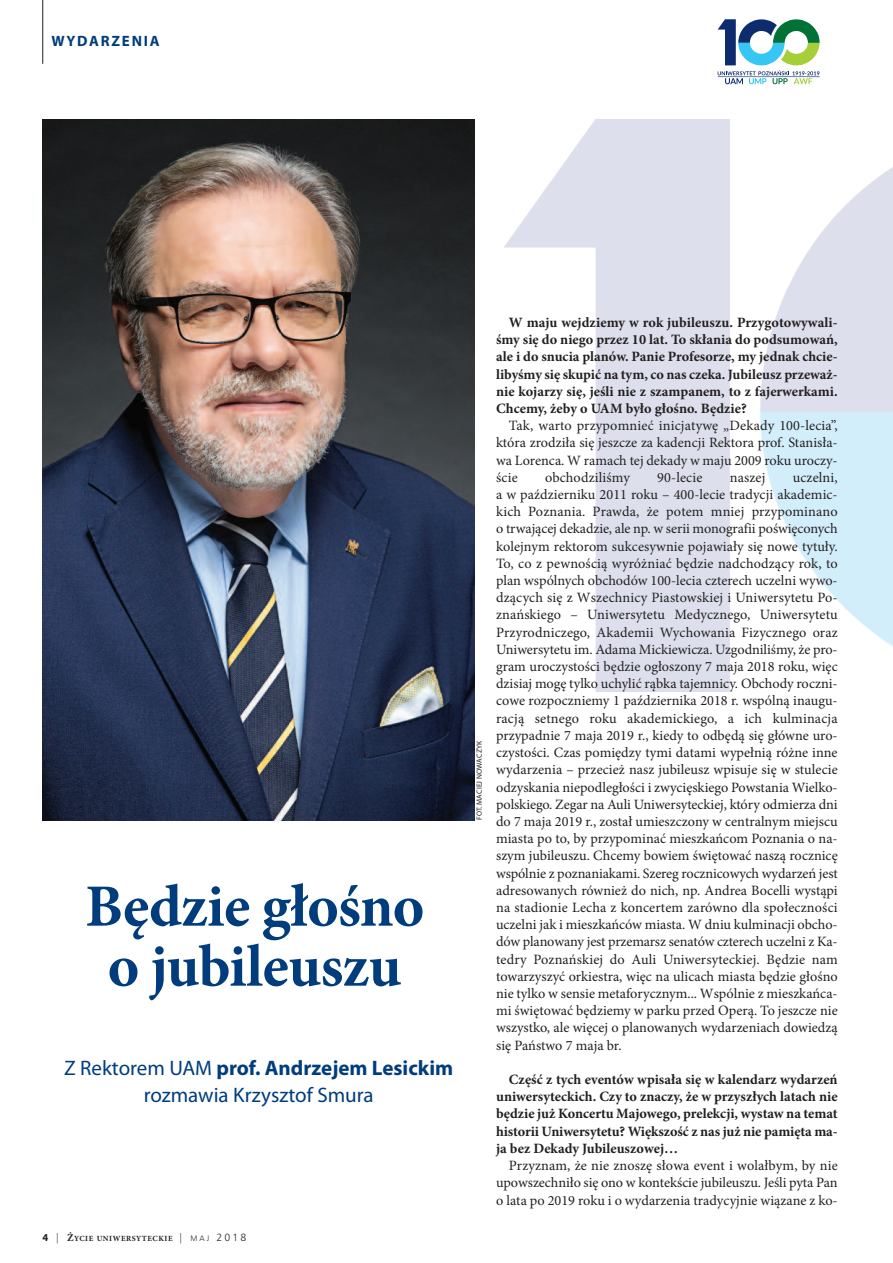
<style>
.page{position:relative;width:893px;height:1263px;background:#fff}
.page>*{position:absolute;margin:0;border:0;box-sizing:border-box;transform-origin:0 0}
.t1{font:700 60px/60px "Minion Pro";letter-spacing:-.02em;color:#013d7d;text-align:center}
.t2{font:21px/27px "Myriad Pro";color:#013d7d;text-align:center}
.t3{font:700 15px "Myriad Pro";letter-spacing:.12em;color:#013d7d}
.t4{font:14.25px/17.2px "Minion Pro";color:#231f20;text-align:justify}
.t5{font:700 14.25px/17.2px "Minion Pro";color:#231f20;text-align:justify}
.t6{font:700 7.8px "Minion Pro";letter-spacing:.065em;color:#231f20}
.t7{font:7.5px "Myriad Pro";letter-spacing:.02em;color:#231f20}
.s1{font-weight:700}
.s2{font-family:"Myriad Pro";font-size:10.5px}
.s3{font-family:"Humnst 777 Lt EU";font-weight:400;font-size:10.5px}
.s4{font-size:10.5px}
.s5{font-family:"Humnst 777 Lt EU";font-weight:400}
</style>
<div class="page">
<img style="left:504px;top:119px;width:389px;height:573px">
<hr style="left:42px;top:0;width:1px;height:64px;background:#231f20">
<img style="left:43px;top:119px;width:432px;height:702px">
<svg style="left:718px;top:19px;width:102px;height:65px"></svg>
<p class="t3" style="left:51px;top:36px;width:110px">wydarzenia</p>
<h1 class="t1" style="left:85px;top:881px;width:341px">Będzie głośno o jubileuszu</h1>
<h2 class="t2" style="left:64px;top:1056px;width:391px">z Rektorem Uam <span class="s1">prof. andrzejem lesickim </span>rozmawia krzysztof Smura</h2>
<p class="t6" style="left:43px;top:1236px;width:205px"><span class="s2">4</span> <span class="s3">|</span> <span class="s4">Ż</span>ycie uniWersyteckie <span class="s3">|</span> <span class="s5">M A J</span> <span class="s3">2 0 1 8</span></p>
<p class="t7" style="left:477px;top:820px;width:81px;rotate:-90deg">fot. macIej Nowaczyk</p>
<p class="t5" style="left:496px;top:315px;width:343px;text-indent:13px">W maju wejdziemy w rok jubileuszu. Przygotowywali&shy;śmy się do niego przez 10 lat. to skłania do podsumowań, ale i do snucia planów. Panie Profesorze, my jednak chcie&shy;libyśmy się skupić na tym, co nas czeka. Jubileusz przeważ&shy;nie kojarzy się, jeśli nie z szampanem, to z fajerwerkami. chcemy, żeby o uaM było głośno. Będzie?</p>
<p class="t4" style="left:496px;top:418px;width:343px;text-indent:13px">Tak, warto przypomnieć inicjatywę „Dekady 100-lecia”, która zrodziła się jeszcze za kadencji Rektora prof. Stanisła&shy;wa Lorenca. W ramach tej dekady w maju 2009 roku uroczy&shy;ście</p>
<p class="t4" style="left:496px;top:470px;width:343px;text-indent:297px">uczelni, a w październiku 2011 roku – 400-lecie tradycji akademic&shy;kich Poznania. Prawda, że potem mniej przypominano o trwającej dekadzie, ale np. w serii monografii poświęconych kolejnym rektorom sukcesywnie pojawiały się nowe tytuły.<br>To, co z pewnością wyróżniać będzie nadchodzący rok, to plan wspólnych obchodów 100-lecia czterech uczelni wywo&shy;dzących się z Wszechnicy Piastowskiej i Uniwersytetu Po&shy;znańskiego – Uniwersytetu Medycznego, Uniwersytetu Przyrodniczego, Akademii Wychowania Fizycznego oraz Uniwersytetu im. Adama Mickiewicza. Uzgodniliśmy, że pro&shy;gram uroczystości będzie ogłoszony 7 maja 2018 roku, więc dzisiaj mogę tylko uchylić rąbka tajemnicy. Obchody roczni&shy;cowe rozpoczniemy 1 października 2018 r. wspólną inaugu&shy;racją setnego roku akademickiego, a ich kulminacja przypadnie 7 maja 2019 r., kiedy to odbędą się główne uro&shy;czystości. Czas pomiędzy tymi datami wypełnią różne inne wydarzenia – przecież nasz jubileusz wpisuje się w stulecie odzyskania niepodległości i zwycięskiego Powstania Wielko&shy;polskiego. Zegar na Auli Uniwersyteckiej, który odmierza dni do 7 maja 2019 r., został umieszczony w centralnym miejscu miasta po to, by przypominać mieszkańcom Poznania o na&shy;szym jubileuszu. Chcemy bowiem świętować naszą rocznicę wspólnie z poznaniakami. Szereg rocznicowych wydarzeń jest adresowanych również do nich, np. Andrea Bocelli wystąpi na stadionie Lecha z koncertem zarówno dla społeczności uczelni jak i mieszkańców miasta. W dniu kulminacji obcho&shy;dów planowany jest przemarsz senatów czterech uczelni z Ka&shy;tedry Poznańskiej do Auli Uniwersyteckiej. Będzie nam towarzyszyć orkiestra, więc na ulicach miasta będzie głośno nie tylko w sensie metaforycznym... Wspólnie z mieszkańca&shy;mi świętować będziemy w parku przed Operą. To jeszcze nie wszystko, ale więcej o planowanych wydarzeniach dowiedzą się Państwo 7 maja br.</p>
<p class="t5" style="left:496px;top:1072px;width:343px;text-indent:13px">część z tych eventów wpisała się w kalendarz wydarzeń uniwersyteckich. czy to znaczy, że w przyszłych latach nie będzie już koncertu Majowego, prelekcji, wystaw na temat historii uniwersytetu? Większość z nas już nie pamięta ma&shy;ja bez Dekady Jubileuszowej…</p>
<p class="t4" style="left:496px;top:1158px;width:343px;text-indent:13px">Przyznam, że nie znoszę słowa event i wolałbym, by nie upowszechniło się ono w kontekście jubileuszu. Jeśli pyta Pan o lata po 2019 roku i o wydarzenia tradycyjnie wiązane z ko-</p>
<p class="t4" style="left:545px;top:470px;width:86px">obchodziliśmy</p>
<p class="t4" style="left:657px;top:470px;width:47px">90-lecie</p>
<p class="t4" style="left:730px;top:470px;width:37px">naszej</p>
</div>
